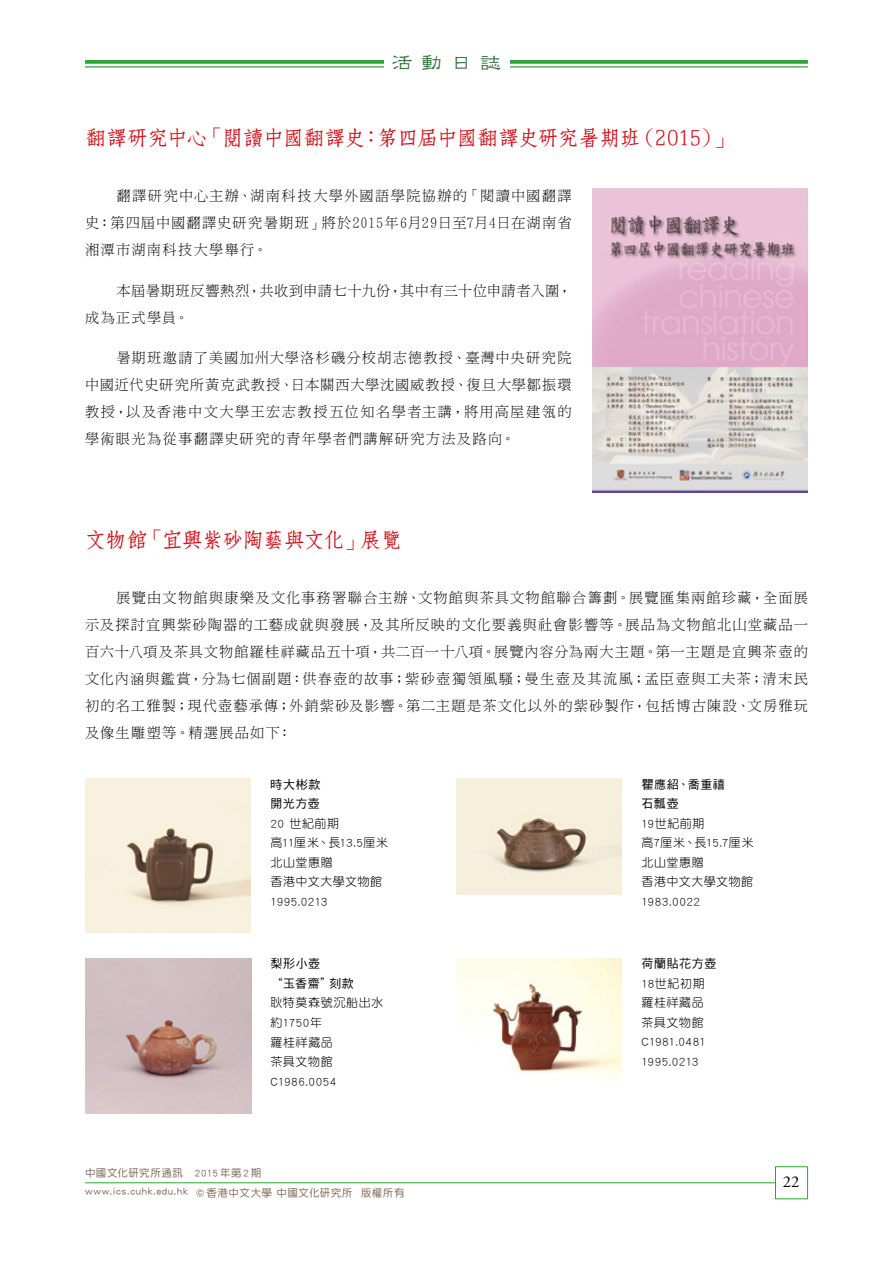
<style>
.page{position:relative;width:893px;height:1263px;background:#fff}
.page>*{position:absolute;margin:0;border:0;box-sizing:border-box;transform-origin:0 0}
.t1{font:21px "DF Fang Song W6 HKP BF";letter-spacing:-.025em;color:#d0121b}
.t2{font:21px "DF Li Shu W5 WINP BF";color:#397642}
.t3{font:16.5px "Adobe Garamond Pro";color:#000}
.t4{font:14.25px/27px "DF Ming Lt HKSCS U";letter-spacing:.075em;color:#000;text-align:justify}
.t5{font:14.25px/27px "DF Ming Lt HKSCS U";letter-spacing:.03em;color:#000}
.t6{font:12px/19.5px "DF Yuan Lt HKP BF";letter-spacing:.04em;color:#000}
.t7{font:12px/19.5px "DF Hei Md HKSCSP U";letter-spacing:.05em;color:#000}
.t8{font:10.5px "DF Yuan Md HKP BF";letter-spacing:.055em;color:#816d5a}
</style>
<div class="page">
<div style="left:775px;top:1166px;width:33px;height:33px;background:#fff;border:1px solid #2aa738"></div>
<hr style="left:85px;top:1182px;width:690px;height:1px;background:#2aa738">
<svg style="left:85px;top:60px;width:723px;height:4px;background:#37ac44"></svg>
<hr style="left:85px;top:66px;width:723px;height:2px;background:#2aa738">
<div style="left:384px;top:52px;width:125px;height:23px;background:#fff"></div>
<img style="left:593px;top:188px;width:215px;height:304px">
<img style="left:85px;top:778px;width:166px;height:154px">
<img style="left:456px;top:778px;width:166px;height:116px">
<img style="left:86px;top:958px;width:165px;height:155px">
<img style="left:456px;top:958px;width:166px;height:125px">
<h1 class="t2" style="left:392px;top:52px;width:111px">活動日誌</h1>
<h1 class="t1" style="left:85px;top:128px;width:650px">翻譯研究中心「閱讀中國翻譯史：第四屆中國翻譯史研究暑期班（2015）」</h1>
<p class="t4" style="left:85px;top:182px;width:488px;text-indent:32px">翻譯研究中心主辦、湖南科技大學外國語學院協辦的「閱讀中國翻譯史：第四屆中國翻譯史研究暑期班」將於2015年6月29日至7月4日在湖南省湘潭市湖南科技大學舉行。</p>
<p class="t5" style="left:85px;top:277px;width:488px;text-indent:32px">本屆暑期班反響熱烈，共收到申請七十九份，其中有三十位申請者入圍，成為正式學員。</p>
<p class="t4" style="left:85px;top:344px;width:488px;text-indent:32px">暑期班邀請了美國加州大學洛杉磯分校胡志德教授、臺灣中央研究院中國近代史研究所黃克武教授、日本關西大學沈國威教授、復旦大學鄒振環教授，以及香港中文大學王宏志教授五位知名學者主講，將用高屋建瓴的學術眼光為從事翻譯史研究的青年學者們講解研究方法及路向。</p>
<h1 class="t1" style="left:85px;top:529px;width:319px">文物館「宜興紫砂陶藝與文化」展覽</h1>
<p class="t4" style="left:85px;top:584px;width:724px;text-indent:32px">展覽由文物館與康樂及文化事務署聯合主辦、文物館與茶具文物館聯合籌劃。展覽匯集兩館珍藏，全面展示及探討宜興紫砂陶器的工藝成就與發展，及其所反映的文化要義與社會影響等。展品為文物館北山堂藏品一百六十八項及茶具文物館羅桂祥藏品五十項，共二百一十八項。展覽內容分為兩大主題。第一主題是宜興茶壺的文化內涵與鑑賞，分為七個副題：供春壺的故事；紫砂壺獨領風騷；曼生壺及其流風；孟臣壺與工夫茶；清末民初的名工雅製；現代壺藝承傳；外銷紫砂及影響。第二主題是茶文化以外的紫砂製作，包括博古陳設、文房雅玩及像生雕塑等。精選展品如下：</p>
<p class="t7" style="left:271px;top:774px;width:51px">時大彬款開光方壺</p>
<p class="t6" style="left:271px;top:813px;width:119px">20 世紀前期<br>高11厘米、長13.5厘米北山堂惠贈<br>香港中文大學文物館<br>1995.0213</p>
<p class="t7" style="left:641px;top:774px;width:85px">瞿應紹、喬重禧石瓢壺</p>
<p class="t6" style="left:641px;top:813px;width:114px">19世紀前期<br>高7厘米、長15.7厘米北山堂惠贈<br>香港中文大學文物館<br>1983.0022</p>
<p class="t7" style="left:271px;top:954px;width:85px">梨形小壺<br>“玉香齋”刻款</p>
<p class="t6" style="left:271px;top:993px;width:114px">耿特莫森號沉船出水約1750年<br>羅桂祥藏品<br>茶具文物館<br>C1986.0054</p>
<p class="t8" style="left:85px;top:1168px;width:178px">中國文化研究所通訊　2015年第2期</p>
<p class="t8" style="left:85px;top:1186px;width:321px">www.ics.cuhk.edu.hk © 香港中文大學 中國文化研究所 版權所有</p>
<p class="t7" style="left:641px;top:954px;width:76px">荷蘭貼花方壺</p>
<p class="t6" style="left:641px;top:973px;width:66px">18世紀初期羅桂祥藏品茶具文物館<br>C1981.0481<br>1995.0213</p>
<p class="t3" style="left:783px;top:1172px;width:18px">22</p>
</div>
